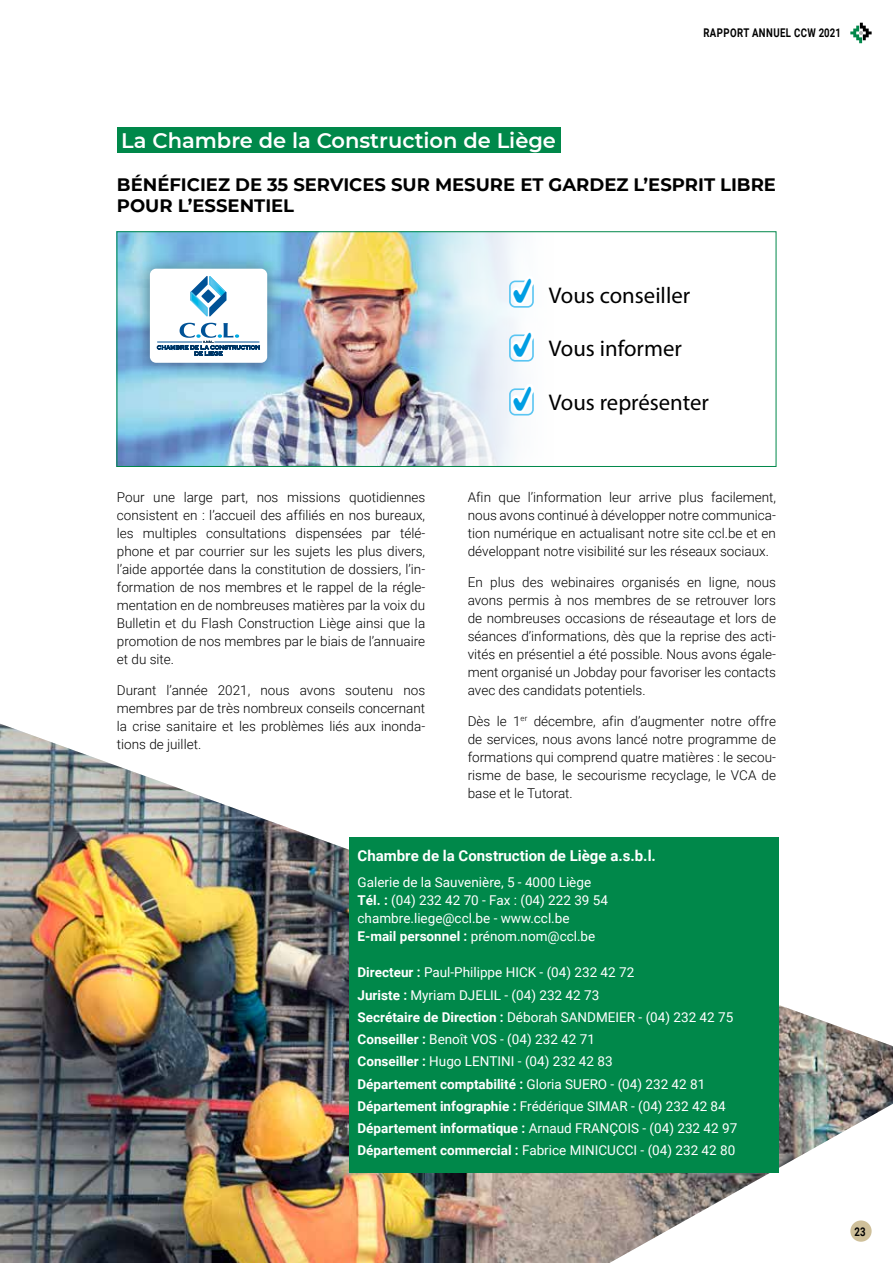
<style>
.page{position:relative;width:893px;height:1263px;background:#fff}
.page>*{position:absolute;margin:0;border:0;box-sizing:border-box;transform-origin:0 0}
.t1{font:22.8px "Myriad Pro";color:#000}
.t2{font:600 21px "Montserrat";color:#fff}
.t3{font:700 18px/21.6px "Montserrat";color:#000}
.t4{font:700 15px "Roboto";color:#fff}
.t5{font:300 13.5px/18px "Roboto";color:#000;text-align:justify}
.t6{font:13.5px/22.2px "Roboto";color:#fff}
.t7{font:700 12px "Roboto";letter-spacing:.045em;color:#000;scale:.8 1}
.s1{font-weight:700}
</style>
<div class="page">
<img style="left:0;top:724px;width:893px;height:539px">
<div style="left:850px;top:1220px;width:22px;height:22px;background:#cfc09a;border-radius:50%"></div>
<svg style="left:850px;top:23px;width:22px;height:20px"></svg>
<div style="left:117px;top:128px;width:443px;height:25px;background:#00884a"></div>
<div style="left:349px;top:837px;width:429px;height:335px;background:#00884a"></div>
<img style="left:119px;top:233px;width:415px;height:232px">
<div style="left:117px;top:231px;width:659px;height:236px;border:1px solid #00884a"></div>
<svg style="left:510px;top:278px;width:24px;height:26px"></svg>
<svg style="left:510px;top:332px;width:24px;height:26px"></svg>
<svg style="left:510px;top:386px;width:24px;height:26px"></svg>
<p class="t7" style="left:703px;top:24px;width:173px">RAPPORT ANNUEL CCW 2021</p>
<h2 class="t2" style="left:121px;top:126px;width:436px">La Chambre de la Construction de Liège</h2>
<h3 class="t3" style="left:117px;top:173px;width:661px">BÉNÉFICIEZ DE 35 SERVICES SUR MESURE ET GARDEZ L’ESPRIT LIBRE<br>POUR L’ESSENTIEL</h3>
<p class="t5" style="left:117px;top:488px;width:310px">Pour une large part, nos missions quotidiennes consistent en : l’accueil des affiliés en nos bureaux, les multiples consultations dispensées par télé&shy;phone et par courrier sur les sujets les plus divers, l’aide apportée dans la constitution de dossiers, l’in&shy;formation de nos membres et le rappel de la régle&shy;mentation en de nombreuses matières par la voix du Bulletin et du Flash Construction Liège ainsi que la promotion de nos membres par le biais de l’annuaire et du site.</p>
<p class="t5" style="left:117px;top:681px;width:310px">Durant l’année 2021, nous avons soutenu nos membres par de très nombreux conseils concernant la crise sanitaire et les problèmes liés aux inonda&shy;tions de juillet.</p>
<h1 class="t1" style="left:549px;top:281px;width:143px">Vous conseiller</h1>
<h1 class="t1" style="left:549px;top:335px;width:134px">Vous informer</h1>
<h1 class="t1" style="left:549px;top:388px;width:162px">Vous représenter</h1>
<p class="t5" style="left:468px;top:488px;width:310px">Afin que l’information leur arrive plus facilement, nous avons continué à développer notre communica&shy;tion numérique en actualisant notre site ccl.be et en développant notre visibilité sur les réseaux sociaux.</p>
<p class="t5" style="left:468px;top:573px;width:310px">En plus des webinaires organisés en ligne, nous avons permis à nos membres de se retrouver lors de nombreuses occasions de réseautage et lors de séances d’informations, dès que la reprise des acti&shy;vités en présentiel a été possible. Nous avons égale&shy;ment organisé un Jobday pour favoriser les contacts avec des candidats potentiels.</p>
<p class="t5" style="left:468px;top:711px;width:310px">Dès le 1<sup>er</sup> décembre, afin d’augmenter notre offre de services, nous avons lancé notre programme de formations qui comprend quatre matières : le secou&shy;risme de base, le secourisme recyclage, le VCA de base et le Tutorat.</p>
<p class="t4" style="left:358px;top:845px;width:300px">Chambre de la Construction de Liège a.s.b.l.</p>
<p class="t6" style="left:358px;top:873px;width:252px;line-height:18px">Galerie de la Sauvenière, 5 - 4000 Liège <span class="s1">Tél. :</span> (04) 232 42 70 - Fax : (04) 222 39 54 chambre.liege@ccl.be - www.ccl.be <span class="s1">E-mail personnel :</span> prénom.nom@ccl.be</p>
<p class="t6" style="left:358px;top:961px;width:381px"><span class="s1">Directeur :</span> Paul-Philippe HICK - (04) 232 42 72<br><span class="s1">Juriste :</span> Myriam DJELIL - (04) 232 42 73<br><span class="s1">Secrétaire de Direction :</span> Déborah SANDMEIER - (04) 232 42 75<br><span class="s1">Conseiller :</span> Benoît VOS - (04) 232 42 71<br><span class="s1">Conseiller :</span> Hugo LENTINI - (04) 232 42 83<br><span class="s1">Département comptabilité :</span> Gloria SUERO - (04) 232 42 81<br><span class="s1">Département infographie :</span> Frédérique SIMAR - (04) 232 42 84<br><span class="s1">Département informatique :</span> Arnaud FRANÇOIS - (04) 232 42 97<br><span class="s1">Département commercial :</span> Fabrice MINICUCCI - (04) 232 42 80</p>
<p class="t7" style="left:854px;top:1223px;width:15px">23</p>
</div>
